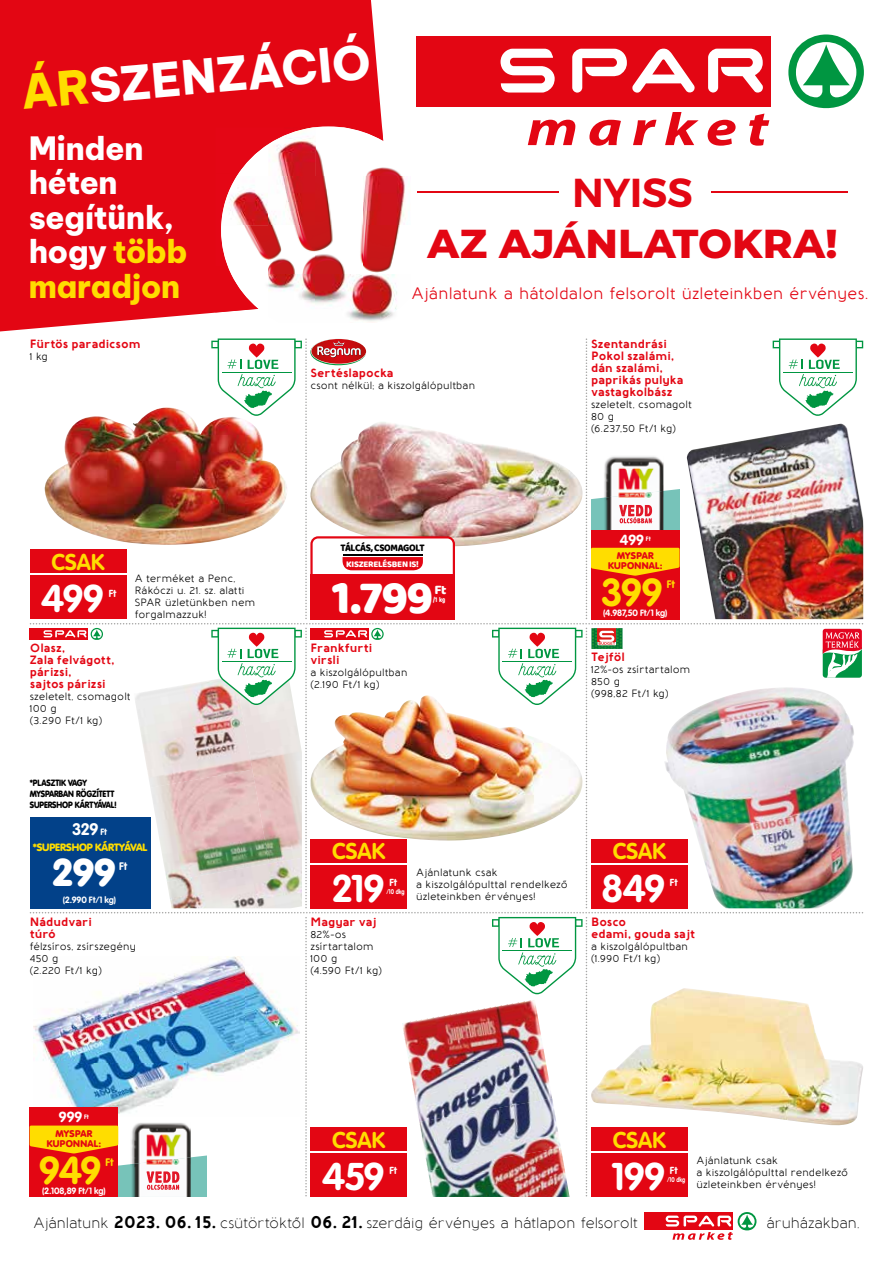
<style>
.page{position:relative;width:893px;height:1263px;background:#fff}
.page>*{position:absolute;margin:0;border:0;box-sizing:border-box;transform-origin:0 0}
.t1{font:48px "Baloo";color:#fff}
.t2{font:800 46.05px "Be Vietnam Pro";color:#fff}
.t3{font:800 40.35px "Montserrat";letter-spacing:.005em;color:#e30613}
.t4{font:600 40.35px "Montserrat";letter-spacing:-.015em;color:#e30613}
.t5{font:700 38.4px "VAG Rounded Next";letter-spacing:-.025em;color:#fd0}
.t6{font:700 38.1px "VAG Rounded Next";letter-spacing:-.015em;color:#fff}
.t7{font:900 38.1px "VAG Rounded Next";color:#fff}
.t8{font:800 31.5px/34.5px "Be Vietnam Pro";letter-spacing:-.015em;color:#fff}
.t9{font:700 22.5px "VAG Rounded Next";color:#fd0}
.t10{font:500 16.5px "Baufra";color:#e30613}
.t11{font:700 16.5px "VAG Rounded Next";color:#fff}
.t12{font:15px "Baufra";letter-spacing:-.01em;color:#000}
.t13{font:700 14.4px "VAG Rounded Next";color:#fff}
.t14{font:13.5px "Baloo";color:#fff}
.t15{font:700 12px/12px "Baufra";color:#e30613}
.t16{font:700 10.8px "VAG Rounded Next";color:#fd0}
.t17{font:700 10.8px "VAG Rounded Next";color:#fff}
.t18{font:500 10.5px/12px "Baufra";letter-spacing:.01em;color:#000}
.t19{font:900 10.5px "VAG Rounded Next";letter-spacing:-.015em;color:#fd0}
.t20{font:10.5px "Baloo";letter-spacing:-.03em;color:#000;scale:.9 1}
.t21{font:700 10.2px "VAG Rounded Next";letter-spacing:.02em;color:#fff}
.t22{font:900 9.6px/9.6px "VAG Rounded Next";letter-spacing:.02em;color:#e30613;text-align:center}
.t23{font:900 9px/10.8px "VAG Rounded Next";letter-spacing:-.02em;color:#000;scale:.9 1}
.t24{font:700 9px "VAG Rounded Next";letter-spacing:-.005em;color:#fff}
.t25{font:9px "Baloo";letter-spacing:-.025em;color:#fff}
.t26{font:7.5px "Baloo";color:#fff;scale:.75 1}
.t27{font:700 6.75px "VAG Rounded Next";letter-spacing:.025em;color:#fff;scale:.8 1}
.t28{font:700 6.3px "VAG Rounded Next";color:#fff}
.s1{color:#fd0}
.s2{font-size:9px}
.s3{font-weight:700;font-size:18px}
</style>
<div class="page">
<div style="left:0;top:0;width:382px;height:331px;background:#e30613"></div>
<div style="left:221px;top:126px;width:215px;height:208px;background:#fff;border-radius:50%"></div>
<svg style="left:528px;top:112px;width:241px;height:34px"></svg>
<div style="left:416px;top:36px;width:355px;height:71px;background:#e30613"></div>
<svg style="left:500px;top:49px;width:55px;height:44px"></svg>
<svg style="left:708px;top:49px;width:55px;height:44px"></svg>
<svg style="left:572px;top:49px;width:123px;height:44px"></svg>
<svg style="left:788px;top:34px;width:76px;height:75px"></svg>
<hr style="left:417px;top:191px;width:141px;height:1px;background:#e30613">
<hr style="left:711px;top:191px;width:137px;height:1px;background:#e30613">
<img style="left:363px;top:127px;width:20px;height:5px">
<img style="left:215px;top:313px;width:53px;height:10px">
<div style="left:215px;top:127px;width:53px;height:47px;background:#e40615"></div>
<img style="left:215px;top:174px;width:22px;height:92px">
<img style="left:215px;top:266px;width:16px;height:47px">
<img style="left:237px;top:144px;width:31px;height:32px">
<img style="left:268px;top:127px;width:95px;height:49px">
<img style="left:363px;top:132px;width:39px;height:44px">
<img style="left:221px;top:176px;width:184px;height:98px">
<img style="left:231px;top:274px;width:37px;height:42px">
<img style="left:268px;top:274px;width:129px;height:49px">
<div style="left:643px;top:1211px;width:118px;height:20px;background:linear-gradient(to bottom,#fff,#fff)"></div>
<div style="left:645px;top:1212px;width:88px;height:18px;background:#e30613"></div>
<svg style="left:666px;top:1212px;width:90px;height:28px"></svg>
<img style="left:30px;top:338px;width:833px;height:859px">
<div style="left:310px;top:1128px;width:97px;height:23px;background:#e30613"></div>
<div style="left:310px;top:1153px;width:97px;height:44px;background:#e30613"></div>
<h2 class="t2" style="left:18px;top:53px;width:352px;rotate:-5deg"><span class="s1">ÁR</span>SZENZÁCIÓ</h2>
<h3 class="t8" style="left:29px;top:127px;width:161px">Minden héten segítünk, hogy <span class="s1">több maradjon</span></h3>
<h3 class="t4" style="left:572px;top:161px;width:122px">NYISS</h3>
<h3 class="t3" style="left:427px;top:214px;width:412px">AZ AJÁNLATOKRA!</h3>
<h3 class="t10" style="left:411px;top:283px;width:458px">Ajánlatunk a hátoldalon felsorolt üzleteinkben érvényes.</h3>
<p class="t15" style="left:30px;top:337px;width:112px">Fürtös paradicsom</p>
<p class="t18" style="left:30px;top:349px;width:20px">1 kg</p>
<h3 class="t9" style="left:51px;top:547px;width:55px">CSAK</h3>
<h3 class="t6" style="left:41px;top:574px;width:64px">499</h3>
<p class="t21" style="left:109px;top:586px;width:9px">Ft</p>
<p class="t18" style="left:135px;top:572px;width:122px">A terméket a Penc,<br>Rákóczi u. 21. sz. alatti<br>SPAR üzletünkben nem forgalmazzuk!</p>
<p class="t15" style="left:30px;top:641px;width:86px">Olasz,<br>Zala felvágott, párizsi,<br>sajtos párizsi</p>
<p class="t18" style="left:30px;top:690px;width:102px">szeletelt, csomagolt<br>100 g<br>(3.290 Ft/1 kg)</p>
<p class="t23" style="left:30px;top:778px;width:98px">* PLASZTIK VAGY<br>MYSPARBAN RÖGZÍTETT<br>SUPERSHOP KÁRTYÁVAL!</p>
<h3 class="t11" style="left:73px;top:818px;width:36px">329 <span class="s2">Ft</span></h3>
<p class="t19" style="left:33px;top:840px;width:116px">*SUPERSHOP KÁRTYÁVAL</p>
<h3 class="t7" style="left:53px;top:847px;width:64px">299</h3>
<p class="t17" style="left:119px;top:859px;width:10px">Ft</p>
<p class="t24" style="left:63px;top:894px;width:55px">(2.990 Ft/1 kg)</p>
<p class="t15" style="left:30px;top:915px;width:64px">Nádudvari túró</p>
<p class="t18" style="left:30px;top:940px;width:108px">félzsíros, zsírszegény<br>450 g<br>(2.220 Ft/1 kg)</p>
<h3 class="t13" style="left:59px;top:1108px;width:25px">999</h3>
<p class="t28" style="left:84px;top:1112px;width:6px">Ft</p>
<p class="t22" style="left:47px;top:1129px;width:56px">MYSPAR<br>KUPONNAL:</p>
<p class="t24" style="left:42px;top:1184px;width:65px">(2.108,89 Ft/1 kg)</p>
<h3 class="t5" style="left:39px;top:1145px;width:63px">949</h3>
<p class="t16" style="left:106px;top:1155px;width:10px">Ft</p>
<p class="t15" style="left:310px;top:366px;width:85px">Sertéslapocka</p>
<p class="t18" style="left:310px;top:379px;width:166px">csont nélkül; a kiszolgálópultban</p>
<p class="t20" style="left:341px;top:542px;width:95px">TÁLCÁS, CSOMAGOLT</p>
<p class="t25" style="left:346px;top:558px;width:74px">KISZERELÉSBEN IS!</p>
<h1 class="t1" style="left:332px;top:568px;width:103px">1.799</h1>
<p class="t14" style="left:434px;top:582px;width:14px">Ft</p>
<p class="t26" style="left:433px;top:595px;width:18px">/1 kg</p>
<p class="t15" style="left:310px;top:641px;width:63px">Frankfurti virsli</p>
<p class="t18" style="left:310px;top:666px;width:98px">a kiszolgálópultban (2.190 Ft/1 kg)</p>
<p class="t15" style="left:591px;top:337px;width:94px">Szentandrási<br>Pokol szalámi, dán szalámi, paprikás pulyka vastagkolbász</p>
<p class="t18" style="left:591px;top:397px;width:102px">szeletelt, csomagolt<br>80 g<br>(6.237,50 Ft/1 kg)</p>
<h3 class="t13" style="left:620px;top:530px;width:26px">499</h3>
<p class="t28" style="left:646px;top:535px;width:6px">Ft</p>
<p class="t22" style="left:608px;top:551px;width:56px">MYSPAR<br>KUPONNAL:</p>
<p class="t24" style="left:603px;top:607px;width:66px">(4.987,50 Ft/1 kg)</p>
<h3 class="t5" style="left:602px;top:568px;width:62px">399</h3>
<p class="t16" style="left:667px;top:578px;width:10px">Ft</p>
<p class="t15" style="left:591px;top:651px;width:35px">Tejföl</p>
<p class="t18" style="left:591px;top:663px;width:100px">12%-os zsírtartalom<br>850 g<br>(998,82 Ft/1 kg)</p>
<h3 class="t9" style="left:332px;top:836px;width:55px">CSAK</h3>
<h3 class="t6" style="left:333px;top:863px;width:53px">219</h3>
<p class="t21" style="left:389px;top:875px;width:9px">Ft</p>
<p class="t27" style="left:386px;top:887px;width:24px">/10 dkg</p>
<p class="t15" style="left:310px;top:915px;width:68px">Magyar vaj</p>
<p class="t18" style="left:310px;top:928px;width:73px">82%-os zsírtartalom<br>100 g<br>(4.590 Ft/1 kg)</p>
<p class="t18" style="left:416px;top:866px;width:153px">Ajánlatunk csak<br>a kiszolgálópulttal rendelkező üzleteinkben érvényes!</p>
<h3 class="t9" style="left:613px;top:836px;width:55px">CSAK</h3>
<h3 class="t6" style="left:602px;top:863px;width:65px">849</h3>
<p class="t21" style="left:670px;top:875px;width:9px">Ft</p>
<p class="t15" style="left:591px;top:915px;width:106px">Bosco<br>edami, gouda sajt</p>
<p class="t18" style="left:591px;top:940px;width:98px">a kiszolgálópultban (1.990 Ft/1 kg)</p>
<h3 class="t9" style="left:332px;top:1125px;width:55px">CSAK</h3>
<h3 class="t6" style="left:323px;top:1152px;width:63px">459</h3>
<p class="t21" style="left:389px;top:1164px;width:9px">Ft</p>
<h3 class="t9" style="left:613px;top:1125px;width:55px">CSAK</h3>
<h3 class="t6" style="left:612px;top:1152px;width:55px">199</h3>
<p class="t21" style="left:670px;top:1164px;width:9px">Ft</p>
<p class="t27" style="left:667px;top:1175px;width:24px">/10 dkg</p>
<p class="t18" style="left:696px;top:1154px;width:153px">Ajánlatunk csak<br>a kiszolgálópulttal rendelkező üzleteinkben érvényes!</p>
<h3 class="t12" style="left:33px;top:1213px;width:606px">Ajánlatunk <span class="s3">2023. 06. 15.</span> csütörtöktől <span class="s3">06. 21.</span> szerdáig érvényes a hátlapon felsorolt</h3>
<h3 class="t12" style="left:766px;top:1213px;width:95px">áruházakban.</h3>
</div>
